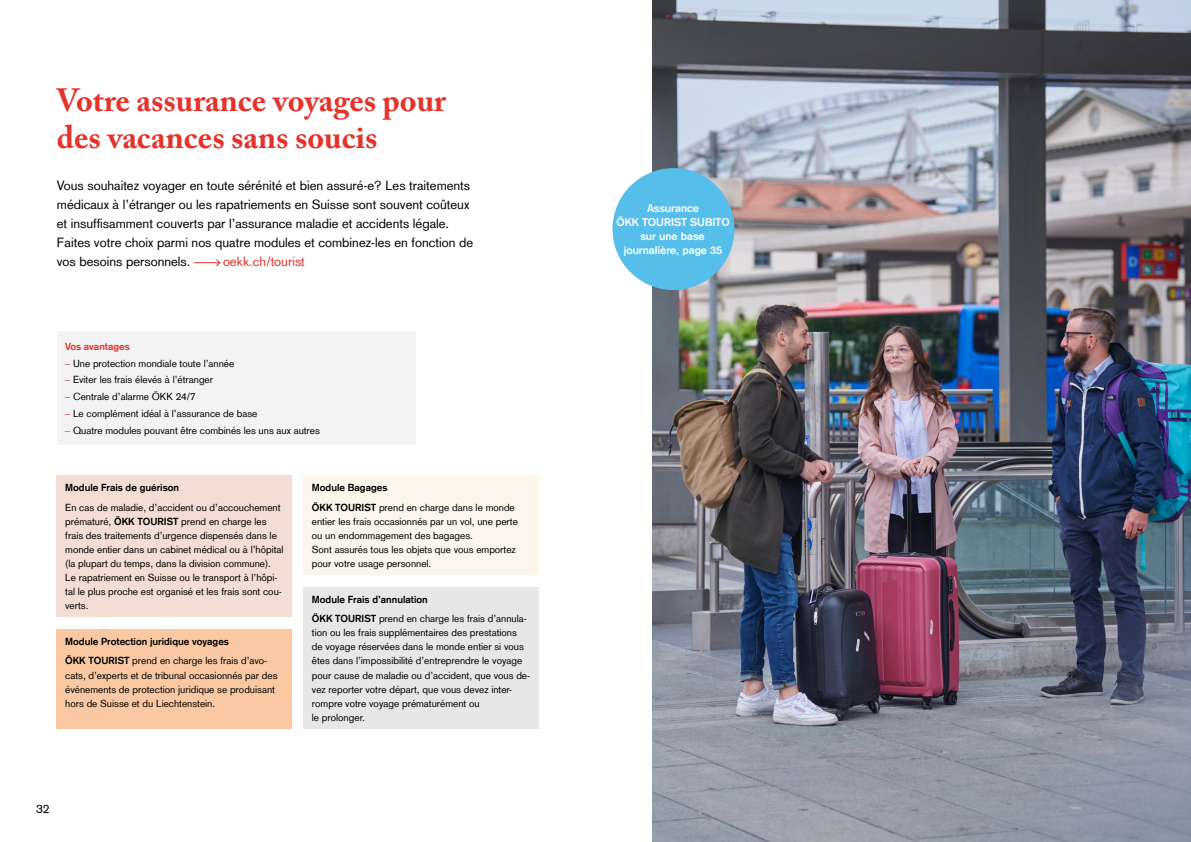
<style>
.page{position:relative;width:1191px;height:842px;background:#fff}
.page>*{position:absolute;margin:0;border:0;box-sizing:border-box;transform-origin:0 0}
.t1{font:700 32px/37px "Adobe Caslon Pro";color:#e5322b}
.t2{font:13px/19px "Basic Commercial LT Com";color:#000}
.t3{font:13px "Basic Commercial LT Com";color:#e5322b}
.t4{font:12px "Basic Commercial LT Com";color:#000}
.t5{font:700 11px/14px "Basic Commercial LT Com";color:#fff;text-align:center}
.t6{font:10px/14px "Basic Commercial LT Com";color:#000}
.t7{font:700 10px/19.7px "Basic Commercial LT Com";color:#000}
.t8{font:700 10px "Basic Commercial LT Com";color:#e5322b}
.s1{color:#e5322b}
.s2{font-weight:700}
.s3{font-weight:400}
</style>
<div class="page">
<svg style="left:194px;top:259px;width:27px;height:8px"></svg>
<div style="left:57px;top:331px;width:358px;height:114px;background:#f3f3f3"></div>
<img style="left:653px;top:0;width:538px;height:842px">
<div style="left:612px;top:168px;width:122px;height:122px;background:#55beeb;border-radius:50%"></div>
<div style="left:57px;top:475px;width:235px;height:142px;background:#f3ddd4"></div>
<div style="left:57px;top:629px;width:235px;height:100px;background:#fac9a3"></div>
<div style="left:303px;top:475px;width:236px;height:100px;background:#fbf5eb"></div>
<div style="left:303px;top:587px;width:236px;height:142px;background:#e7e7e7"></div>
<h1 class="t1" style="left:57px;top:82px;width:390px">Votre assurance voyages pour des vacances sans soucis</h1>
<p class="t2" style="left:57px;top:176px;width:418px">Vous souhaitez voyager en toute sérénité et bien assuré-e? Les traitements médicaux à l’étranger ou les rapatriements en Suisse sont souvent coûteux et insuffisamment couverts par l’assurance maladie et accidents légale.<br>Faites votre choix parmi nos quatre modules et combinez-les en fonction de vos besoins personnels.</p>
<h2 class="t3" style="left:223px;top:254px;width:83px">oekk.ch/tourist</h2>
<p class="t8" style="left:65px;top:340px;width:66px">Vos avantages</p>
<p class="t6" style="left:65px;top:356px;width:171px"><span class="s1">–</span> Une protection mondiale toute l’année</p>
<p class="t6" style="left:65px;top:373px;width:149px"><span class="s1">–</span> Eviter les frais élevés à l’étranger</p>
<p class="t6" style="left:65px;top:390px;width:132px"><span class="s1">–</span> Centrale d’alarme ÖKK 24/7</p>
<p class="t6" style="left:65px;top:407px;width:194px"><span class="s1">–</span> Le complément idéal à l’assurance de base</p>
<p class="t6" style="left:65px;top:423px;width:256px"><span class="s1">–</span> Quatre modules pouvant être combinés les uns aux autres</p>
<p class="t7" style="left:65px;top:477px;width:115px">Module Frais de guérison</p>
<p class="t6" style="left:65px;top:500px;width:220px">En cas de maladie, d’accident ou d’accouchement prématuré, <span class="s2">ÖKK TOURIST</span> prend en charge les frais des traitements d’urgence dispensés dans le monde entier dans un cabinet médical ou à l’hôpital (la plupart du temps, dans la division commune).<br>Le rapatriement en Suisse ou le transport à l’hôpi&shy;tal le plus proche est organisé et les frais sont cou&shy;verts.</p>
<p class="t7" style="left:65px;top:631px;width:203px">Module Protection juridique voyages<br>ÖKK TOURIST <span class="s3">prend en charge les frais d’avo-</span></p>
<p class="t6" style="left:65px;top:668px;width:214px">cats, d’experts et de tribunal occasionnés par des événements de protection juridique se produisant hors de Suisse et du Liechtenstein.</p>
<p class="t6" style="left:312px;top:477px;width:204px;line-height:19.7px"><span class="s2">Module Bagages<br>ÖKK TOURIST</span> prend en charge dans le monde</p>
<p class="t6" style="left:312px;top:514px;width:207px">entier les frais occasionnés par un vol, une perte ou un endommagement des bagages.<br>Sont assurés tous les objets que vous emportez pour votre usage personnel.</p>
<p class="t7" style="left:312px;top:589px;width:216px">Module Frais d’annulation<br>ÖKK TOURIST <span class="s3">prend en charge les frais d’annula-</span></p>
<p class="t6" style="left:312px;top:626px;width:220px">tion ou les frais supplémentaires des prestations de voyage réservées dans le monde entier si vous êtes dans l’impossibilité d’entreprendre le voyage pour cause de maladie ou d’accident, que vous de&shy;vez reporter votre départ, que vous devez inter&shy;rompre votre voyage prématurément ou<br>le prolonger.</p>
<p class="t4" style="left:36px;top:801px;width:15px">32</p>
<p class="t5" style="left:616px;top:201px;width:115px">Assurance<br>ÖKK TOURIST SUBITO sur une base journalière, page 35</p>
</div>
